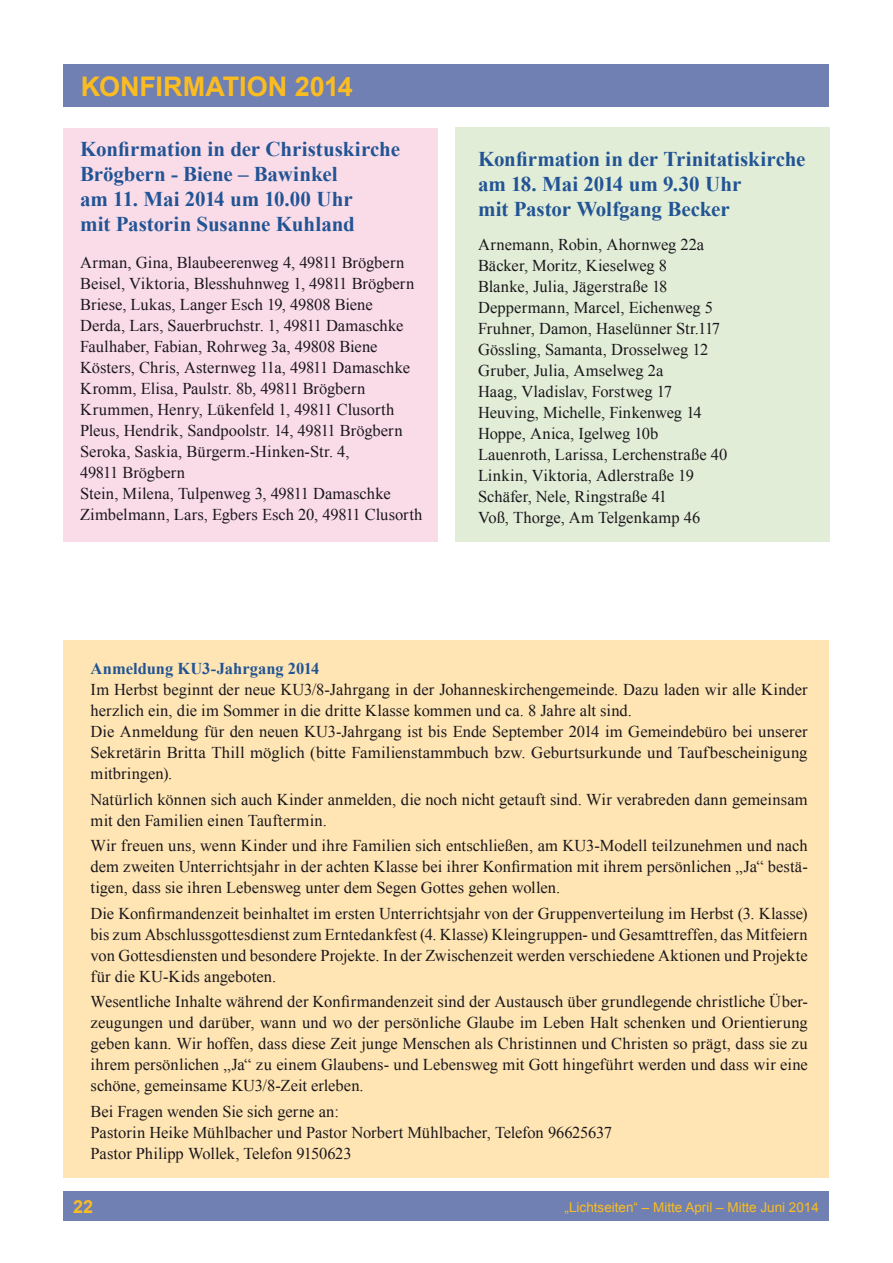
<style>
.page{position:relative;width:893px;height:1263px;background:#fff}
.page>*{position:absolute;margin:0;border:0;box-sizing:border-box;transform-origin:0 0}
.t1{font:700 27px "Arial";letter-spacing:-.005em;color:#fabc21}
.t2{font:700 21px/25.2px "Times New Roman";letter-spacing:-.005em;color:#225494}
.t3{font:700 18px "Arial";color:#fabc21}
.t4{font:16.5px/21px "Times New Roman";color:#1a171c}
.t5{font:700 16.5px "Times New Roman";color:#225494}
.t6{font:13.5px "Arial";color:#fabc21}
</style>
<div class="page">
<div style="left:64px;top:64px;width:765px;height:42px;background:#7080b2"></div>
<div style="left:64px;top:1191px;width:765px;height:29px;background:#7080b2"></div>
<div style="left:455px;top:128px;width:374px;height:414px;background:#e2edd7"></div>
<div style="left:64px;top:128px;width:374px;height:413px;background:#fadce9"></div>
<div style="left:64px;top:640px;width:765px;height:538px;background:#ffe5b3"></div>
<h1 class="t1" style="left:81px;top:69px;width:77px">KONFIRMA</h1>
<h1 class="t1" style="left:223px;top:69px;width:131px">TION 2014</h1>
<p class="t2" style="left:80px;top:135px;width:321px">Konfirmation in der Christuskirche<br>Brögbern - Biene – Bawinkel<br>am 11. Mai 2014 um 10.00 Uhr<br>mit Pastorin Susanne Kuhland</p>
<p class="t4" style="left:80px;top:251px;width:344px">Arman, Gina, Blaubeerenweg 4, 49811 Brögbern Beisel, Viktoria, Blesshuhnweg 1, 49811 Brögbern Briese, Lukas, Langer Esch 19, 49808 Biene<br>Derda, Lars, Sauerbruchstr. 1, 49811 Damaschke Faulhaber, Fabian, Rohrweg 3a, 49808 Biene Kösters, Chris, Asternweg 11a, 49811 Damaschke Kromm, Elisa, Paulstr. 8b, 49811 Brögbern Krummen, Henry, Lükenfeld 1, 49811 Clusorth Pleus, Hendrik, Sandpoolstr. 14, 49811 Brögbern Seroka, Saskia, Bürgerm.-Hinken-Str. 4,<br>49811 Brögbern<br>Stein, Milena, Tulpenweg 3, 49811 Damaschke Zimbelmann, Lars, Egbers Esch 20, 49811 Clusorth</p>
<p class="t2" style="left:478px;top:146px;width:329px">Konfirmation in der Trinitatiskirche am 18. Mai 2014 um 9.30 Uhr<br>mit Pastor Wolfgang Becker</p>
<p class="t4" style="left:478px;top:233px;width:251px">Arnemann, Robin, Ahornweg 22a<br>Bäcker, Moritz, Kieselweg 8<br>Blanke, Julia, Jägerstraße 18<br>Deppermann, Marcel, Eichenweg 5<br>Fruhner, Damon, Haselünner Str.117<br>Gössling, Samanta, Drosselweg 12<br>Gruber, Julia, Amselweg 2a<br>Haag, Vladislav, Forstweg 17<br>Heuving, Michelle, Finkenweg 14<br>Hoppe, Anica, Igelweg 10b<br>Lauenroth, Larissa, Lerchenstraße 40<br>Linkin, Viktoria, Adlerstraße 19<br>Schäfer, Nele, Ringstraße 41<br>Voß, Thorge, Am Telgenkamp 46</p>
<p class="t5" style="left:91px;top:657px;width:230px">Anmeldung KU3-Jahrgang 2014</p>
<p class="t4" style="left:91px;top:679px;width:719px">Im Herbst beginnt der neue KU3/8-Jahrgang in der Johanneskirchengemeinde. Dazu laden wir alle Kinder herzlich ein, die im Sommer in die dritte Klasse kommen und ca. 8 Jahre alt sind.<br>Die Anmeldung für den neuen KU3-Jahrgang ist bis Ende September 2014 im Gemeindebüro bei unserer Sekretärin Britta Thill möglich (bitte Familienstammbuch bzw. Geburtsurkunde und Taufbescheinigung mitbringen).</p>
<p class="t4" style="left:91px;top:788px;width:719px">Natürlich können sich auch Kinder anmelden, die noch nicht getauft sind. Wir verabreden dann gemeinsam mit den Familien einen Tauftermin.</p>
<p class="t4" style="left:91px;top:835px;width:719px;text-align:justify">Wir freuen uns, wenn Kinder und ihre Familien sich entschließen, am KU3-Modell teilzunehmen und nach dem zweiten Unterrichtsjahr in der achten Klasse bei ihrer Konfirmation mit ihrem persönlichen „Ja“ bestä&shy;tigen, dass sie ihren Lebensweg unter dem Segen Gottes gehen wollen.</p>
<p class="t4" style="left:91px;top:902px;width:719px;text-align:justify">Die Konfirmandenzeit beinhaltet im ersten Unterrichtsjahr von der Gruppenverteilung im Herbst (3. Klasse) bis zum Abschlussgottesdienst zum Erntedankfest (4. Klasse) Kleingruppen- und Gesamttreffen, das Mitfeiern von Gottesdiensten und besondere Projekte. In der Zwischenzeit werden verschiedene Aktionen und Projekte für die KU-Kids angeboten.</p>
<p class="t4" style="left:91px;top:991px;width:719px;text-align:justify">Wesentliche Inhalte während der Konfirmandenzeit sind der Austausch über grundlegende christliche Über&shy;zeugungen und darüber, wann und wo der persönliche Glaube im Leben Halt schenken und Orientierung geben kann. Wir hoffen, dass diese Zeit junge Menschen als Christinnen und Christen so prägt, dass sie zu ihrem persönlichen „Ja“ zu einem Glaubens- und Lebensweg mit Gott hingeführt werden und dass wir eine schöne, gemeinsame KU3/8-Zeit erleben.</p>
<p class="t4" style="left:91px;top:1100px;width:523px">Bei Fragen wenden Sie sich gerne an:<br>Pastorin Heike Mühlbacher und Pastor Norbert Mühlbacher, Telefon 96625637<br>Pastor Philipp Wollek, Telefon 9150623</p>
<p class="t3" style="left:73px;top:1194px;width:22px">22</p>
<p class="t6" style="left:565px;top:1198px;width:256px">„Lichtseiten“ – Mitte April – Mitte Juni 2014</p>
</div>
